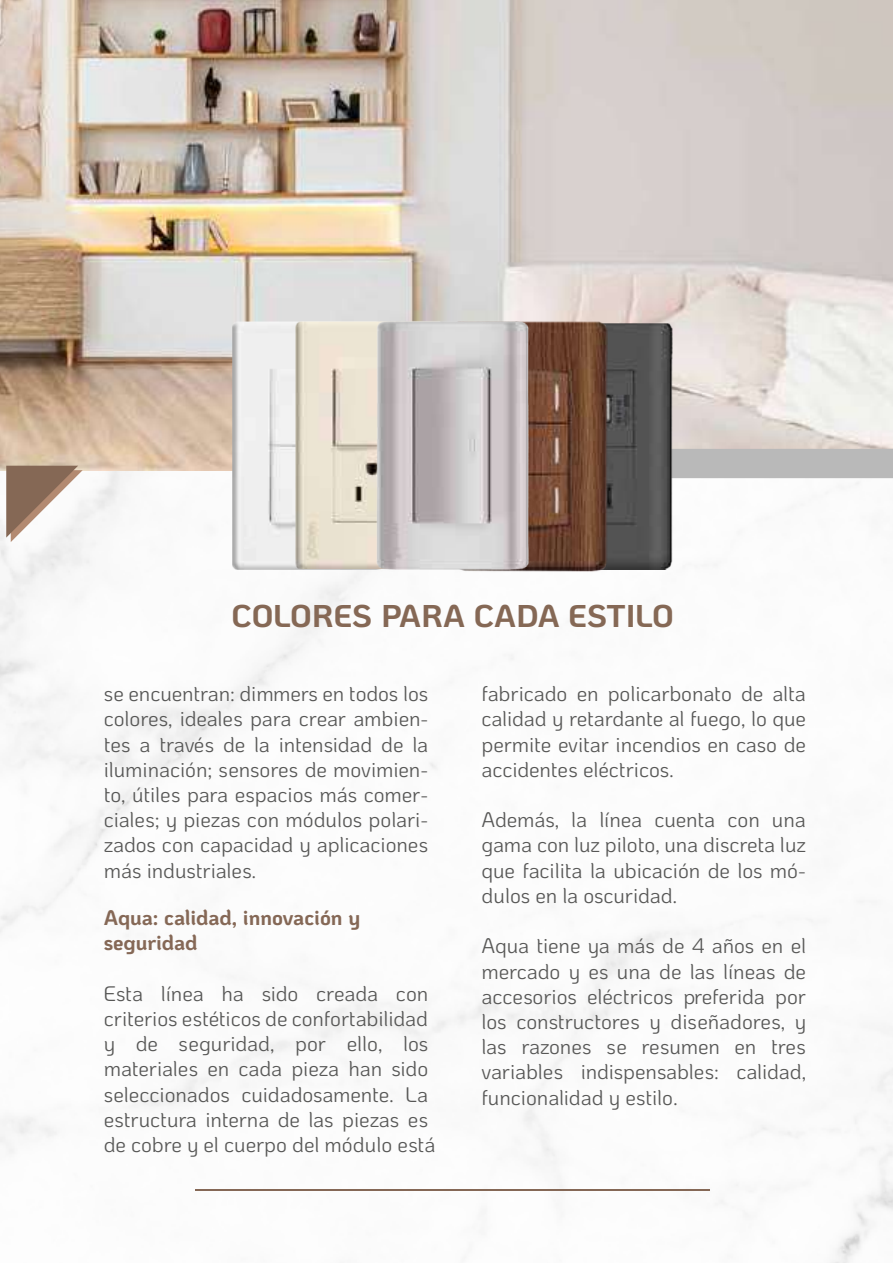
<style>
.page{position:relative;width:893px;height:1263px;background:#fff}
.page>*{position:absolute;margin:0;border:0;box-sizing:border-box;transform-origin:0 0}
.t1{font:700 31.5px "Ko Ho";color:#856855}
.t2{font:21px/25.2px "Ko Ho";letter-spacing:-.005em;color:#575756;text-align:justify}
.t3{font:700 21px/25.2px "Ko Ho";letter-spacing:-.005em;color:#856856}
</style>
<div class="page">
<img style="left:0;top:470px;width:893px;height:793px">
<img style="left:0;top:0;width:893px;height:470px">
<div style="left:673px;top:449px;width:220px;height:29px;background:#b9b9b9"></div>
<svg style="left:6px;top:466px;width:77px;height:76px"></svg>
<img style="left:607px;top:323px;width:66px;height:247px">
<img style="left:233px;top:322px;width:127px;height:248px">
<img style="left:296px;top:321px;width:64px;height:248px">
<img style="left:540px;top:321px;width:67px;height:251px">
<img style="left:360px;top:307px;width:180px;height:280px">
<hr style="left:196px;top:1189px;width:514px;height:2px;background:#856856">
<h1 class="t1" style="left:232px;top:589px;width:444px">COLORES PARA CADA ESTILO</h1>
<p class="t2" style="left:104px;top:682px;width:326px">se encuentran: dimmers en todos los colores, ideales para crear ambien&shy;tes a través de la intensidad de la iluminación; sensores de movimien&shy;to, útiles para espacios más comer&shy;ciales; y piezas con módulos polari&shy;zados con capacidad y aplicaciones más industriales.</p>
<p class="t2" style="left:481px;top:682px;width:326px">fabricado en policarbonato de alta calidad y retardante al fuego, lo que permite evitar incendios en caso de accidentes eléctricos.</p>
<p class="t2" style="left:481px;top:808px;width:326px">Además, la línea cuenta con una gama con luz piloto, una discreta luz que facilita la ubicación de los mó&shy;dulos en la oscuridad.</p>
<p class="t2" style="left:481px;top:934px;width:326px">Aqua tiene ya más de 4 años en el mercado y es una de las líneas de accesorios eléctricos preferida por los constructores y diseñadores, y las razones se resumen en tres variables indispensables: calidad, funcionalidad y estilo.</p>
<p class="t3" style="left:104px;top:905px;width:258px">Aqua: calidad, innovación y seguridad</p>
<p class="t2" style="left:104px;top:981px;width:333px;text-align:left">Esta línea ha sido creada con criterios estéticos de confortabilidad y de seguridad, por ello, los materiales en cada pieza han sido seleccionados cuidadosamente. La estructura interna de las piezas es de cobre y el cuerpo del módulo está</p>
</div>
